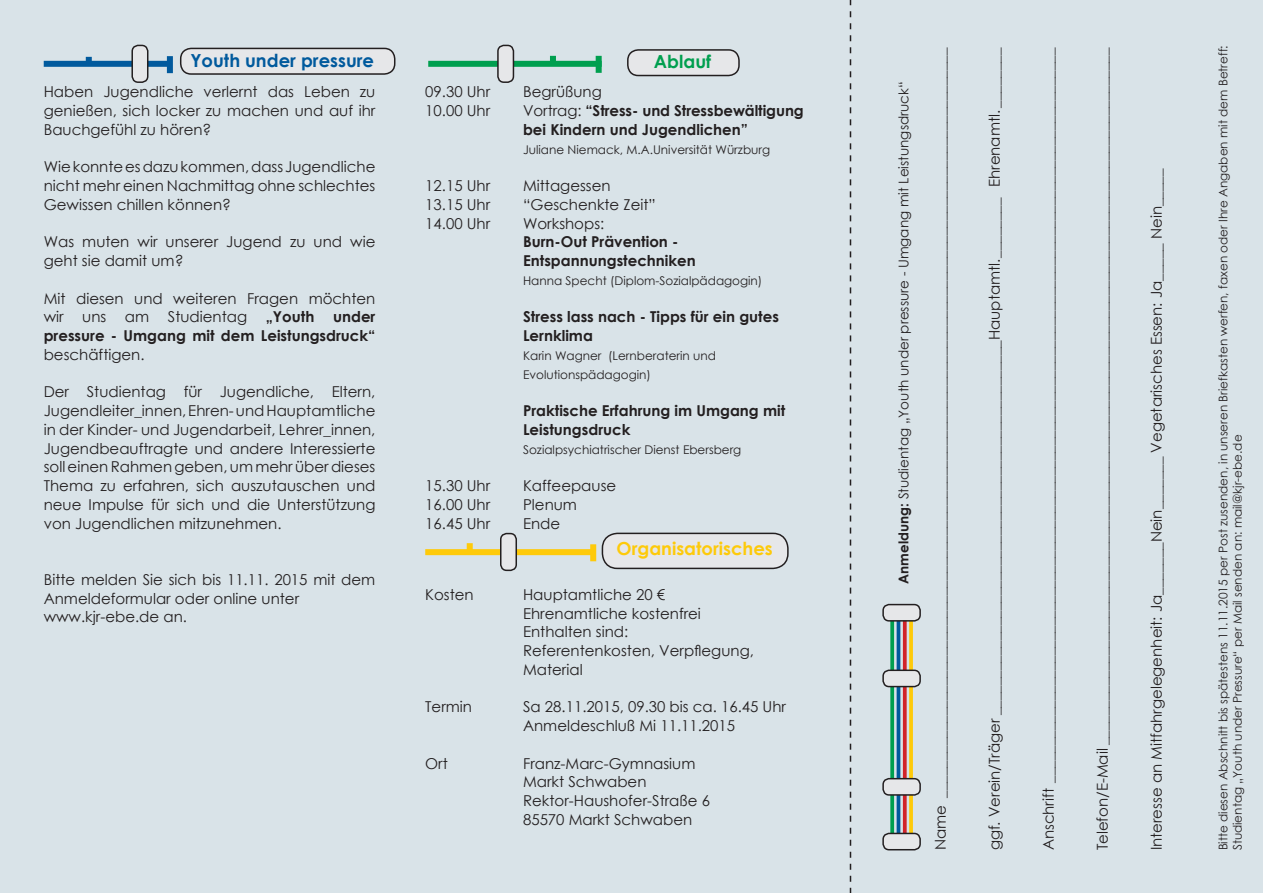
<style>
.page{position:relative;width:1263px;height:893px;background:#d9e3e8}
.page>*{position:absolute;margin:0;border:0;box-sizing:border-box;transform-origin:0 0}
.t1{font:700 18px "Century Gothic";color:#015a9d}
.t2{font:700 18px "Century Gothic";color:#feca0a}
.t3{font:700 18px "Century Gothic";color:#009f4f}
.t4{font:15px/18.8px "Century Gothic";color:#231f20;text-align:justify}
.t5{font:700 15px/18.8px "Century Gothic";color:#231f20}
.t6{font:13.5px "Century Gothic";color:#231f20}
.t7{font:12px "Century Gothic";color:#231f20}
.s1{font-weight:700}
.s2{font-weight:400}
</style>
<div class="page">
<svg style="left:903px;top:622px;width:4px;height:211px"></svg>
<hr style="left:897px;top:613px;width:3px;height:226px;background:#015a9d">
<svg style="left:890px;top:622px;width:4px;height:211px"></svg>
<svg style="left:909px;top:622px;width:4px;height:211px"></svg>
<div style="left:883px;top:779px;width:37px;height:16px;background:#e6e7e9;border-radius:6px"></div>
<div style="left:882px;top:778px;width:39px;height:18px;border:2px solid #231f20;border-radius:6px"></div>
<div style="left:883px;top:833px;width:37px;height:17px;background:#e6e7e9;border-radius:6px"></div>
<div style="left:882px;top:833px;width:39px;height:17px;border:2px solid #231f20;border-radius:6px"></div>
<div style="left:883px;top:670px;width:37px;height:17px;background:#e6e7e9;border-radius:6px"></div>
<div style="left:882px;top:670px;width:39px;height:17px;border:2px solid #231f20;border-radius:6px"></div>
<div style="left:883px;top:605px;width:37px;height:16px;background:#e6e7e9;border-radius:6px"></div>
<div style="left:882px;top:604px;width:39px;height:18px;border:2px solid #231f20;border-radius:6px"></div>
<svg style="left:850px;top:0;width:1px;height:893px"></svg>
<div style="left:425px;top:549px;width:168px;height:6px;background:#feca0a"></div>
<div style="left:501px;top:534px;width:15px;height:36px;background:#e6e7e9;border-radius:6px"></div>
<div style="left:500px;top:533px;width:17px;height:38px;border:2px solid #231f20;border-radius:6px"></div>
<div style="left:590px;top:544px;width:6px;height:17px;background:#feca0a"></div>
<div style="left:44px;top:61px;width:123px;height:6px;background:#015a9d"></div>
<div style="left:86px;top:57px;width:6px;height:8px;background:#015a9d"></div>
<div style="left:167px;top:56px;width:6px;height:17px;background:#015a9d"></div>
<div style="left:132px;top:45px;width:16px;height:37px;background:#e6e7e9;border-radius:6px"></div>
<div style="left:131px;top:45px;width:17px;height:38px;border:2px solid #231f20;border-radius:6px"></div>
<div style="left:428px;top:61px;width:174px;height:6px;background:#009f4f"></div>
<div style="left:596px;top:56px;width:6px;height:17px;background:#009f4f"></div>
<div style="left:550px;top:56px;width:6px;height:8px;background:#009f4f"></div>
<div style="left:628px;top:50px;width:111px;height:26px;background:#e6e7e9;border-radius:10px"></div>
<div style="left:627px;top:49px;width:113px;height:27px;border:2px solid #231f20;border-radius:10px"></div>
<div style="left:602px;top:533px;width:186px;height:35px;background:#e6e7e9;border-radius:15px"></div>
<div style="left:602px;top:533px;width:187px;height:36px;border:2px solid #231f20;border-radius:15px"></div>
<div style="left:181px;top:48px;width:214px;height:26px;background:#e6e7e9;border-radius:10px"></div>
<div style="left:180px;top:48px;width:215px;height:27px;border:2px solid #231f20;border-radius:10px"></div>
<div style="left:467px;top:543px;width:6px;height:9px;background:#feca0a"></div>
<div style="left:498px;top:45px;width:15px;height:37px;background:#e6e7e9;border-radius:6px"></div>
<div style="left:497px;top:45px;width:17px;height:38px;border:2px solid #231f20;border-radius:6px"></div>
<p class="t1" style="left:190px;top:47px;width:185px">Youth under pressure</p>
<p class="t4" style="left:44px;top:82px;width:333px">Haben Jugendliche verlernt das Leben zu genießen, sich locker zu machen und auf ihr Bauchgefühl zu hören?</p>
<p class="t4" style="left:44px;top:157px;width:333px">Wie konnte es dazu kommen, dass Jugendliche nicht mehr einen Nachmittag ohne schlechtes Gewissen chillen können?</p>
<p class="t4" style="left:44px;top:232px;width:333px">Was muten wir unserer Jugend zu und wie geht sie damit um?</p>
<p class="t4" style="left:44px;top:289px;width:333px">Mit diesen und weiteren Fragen möchten wir uns am Studientag <span class="s1">„Youth</span></p>
<p class="t5" style="left:44px;top:307px;width:333px;text-align:justify;text-indent:289px">under pressure - Umgang mit dem Leistungsdruck“ <span class="s2">beschäftigen.</span></p>
<p class="t4" style="left:44px;top:382px;width:333px">Der Studientag für Jugendliche, Eltern, Jugendleiter_innen, Ehren- und Hauptamtliche in der Kinder- und Jugendarbeit, Lehrer_innen, Jugendbeauftragte und andere Interessierte soll einen Rahmen geben, um mehr über dieses Thema zu erfahren, sich auszutauschen und neue Impulse für sich und die Unterstützung von Jugendlichen mitzunehmen.</p>
<p class="t4" style="left:44px;top:570px;width:333px">Bitte melden Sie sich bis 11.11. 2015 mit dem<br>Anmeldeformular oder online unter</p>
<p class="t4" style="left:44px;top:607px;width:145px">www.kjr-ebe.de an.</p>
<p class="t3" style="left:654px;top:47px;width:59px">Ablauf</p>
<p class="t4" style="left:425px;top:82px;width:67px">09.30 Uhr</p>
<p class="t4" style="left:523px;top:82px;width:80px">Begrüßung</p>
<p class="t4" style="left:425px;top:101px;width:67px">10.00 Uhr</p>
<p class="t5" style="left:523px;top:101px;width:282px"><span class="s2">Vortrag:</span> “Stress- und Stressbewältigung bei Kindern und Jugendlichen”</p>
<p class="t7" style="left:523px;top:141px;width:249px">Juliane Niemack, M.A.Universität Würzburg</p>
<p class="t4" style="left:425px;top:176px;width:67px">12.15 Uhr</p>
<p class="t4" style="left:523px;top:176px;width:89px">Mittagessen</p>
<p class="t4" style="left:425px;top:195px;width:67px">13.15 Uhr</p>
<p class="t4" style="left:523px;top:195px;width:134px">“Geschenkte Zeit”</p>
<p class="t4" style="left:425px;top:214px;width:67px">14.00 Uhr</p>
<p class="t4" style="left:523px;top:214px;width:83px">Workshops:</p>
<p class="t5" style="left:523px;top:232px;width:157px">Burn-Out Prävention -</p>
<p class="t5" style="left:523px;top:251px;width:174px">Entspannungstechniken</p>
<p class="t7" style="left:523px;top:272px;width:241px">Hanna Specht (Diplom-Sozialpädagogin)</p>
<p class="t5" style="left:523px;top:307px;width:257px">Stress lass nach - Tipps für ein gutes<br>Lernklima</p>
<p class="t7" style="left:523px;top:347px;width:194px">Karin Wagner (Lernberaterin und</p>
<p class="t7" style="left:523px;top:366px;width:129px">Evolutionspädagogin)</p>
<p class="t5" style="left:523px;top:401px;width:264px">Praktische Erfahrung im Umgang mit<br>Leistungsdruck</p>
<p class="t7" style="left:523px;top:441px;width:220px">Sozialpsychiatrischer Dienst Ebersberg</p>
<p class="t4" style="left:425px;top:476px;width:67px">15.30 Uhr</p>
<p class="t4" style="left:523px;top:476px;width:95px">Kaffeepause</p>
<p class="t4" style="left:425px;top:495px;width:67px">16.00 Uhr</p>
<p class="t4" style="left:523px;top:495px;width:55px">Plenum</p>
<p class="t4" style="left:425px;top:514px;width:67px">16.45 Uhr</p>
<p class="t4" style="left:523px;top:514px;width:39px">Ende</p>
<p class="t2" style="left:616px;top:535px;width:158px">Organisatorisches</p>
<p class="t4" style="left:425px;top:585px;width:50px">Kosten</p>
<p class="t4" style="left:523px;top:585px;width:144px">Hauptamtliche 20 €</p>
<p class="t4" style="left:523px;top:604px;width:179px">Ehrenamtliche kostenfrei</p>
<p class="t4" style="left:523px;top:622px;width:107px">Enthalten sind:</p>
<p class="t4" style="left:523px;top:641px;width:232px">Referentenkosten, Verpflegung,</p>
<p class="t4" style="left:523px;top:660px;width:61px">Material</p>
<p class="t4" style="left:425px;top:697px;width:48px">Termin</p>
<p class="t4" style="left:523px;top:697px;width:265px">Sa 28.11.2015, 09.30 bis ca. 16.45 Uhr</p>
<p class="t4" style="left:523px;top:716px;width:214px">Anmeldeschluß Mi 11.11.2015</p>
<p class="t4" style="left:425px;top:754px;width:24px">Ort</p>
<p class="t4" style="left:523px;top:754px;width:174px">Franz-Marc-Gymnasium</p>
<p class="t4" style="left:523px;top:772px;width:125px">Markt Schwaben</p>
<p class="t4" style="left:523px;top:791px;width:188px">Rektor-Haushofer-Straße 6</p>
<p class="t4" style="left:523px;top:810px;width:171px">85570 Markt Schwaben</p>
<p class="t6" style="left:894px;top:584px;width:504px;rotate:-90deg"><span class="s1">Anmeldung:</span> Studientag „Youth under pressure - Umgang mit Leistungsdruck“</p>
<p class="t4" style="left:931px;top:850px;width:804px;rotate:-90deg">Name ____________________________________________________________________________________________________</p>
<p class="t4" style="left:985px;top:850px;width:804px;rotate:-90deg">ggf. Verein/Träger __________________________________________________Hauptamtl.________ Ehrenamtl. ________</p>
<p class="t4" style="left:1039px;top:850px;width:804px;rotate:-90deg">Anschrift __________________________________________________________________________________________________</p>
<p class="t4" style="left:1093px;top:850px;width:804px;rotate:-90deg">Telefon/E-Mail _____________________________________________________________________________________________</p>
<p class="t4" style="left:1147px;top:850px;width:683px;rotate:-90deg">Interesse an Mitfahrgelegenheit: Ja_______Nein_______ Vegetarisches Essen: Ja_____ Nein_____</p>
<p class="t7" style="left:1214px;top:850px;width:807px;rotate:-90deg">Bitte diesen Abschnitt bis spätestens 11.11.2015 per Post zusenden, in unseren Briefkasten werfen, faxen oder Ihre Angaben mit dem Betreff:</p>
<p class="t7" style="left:1229px;top:850px;width:417px;rotate:-90deg">Studientag „Youth under Pressure“ per Mail senden an: mail@kjr-ebe.de</p>
</div>
